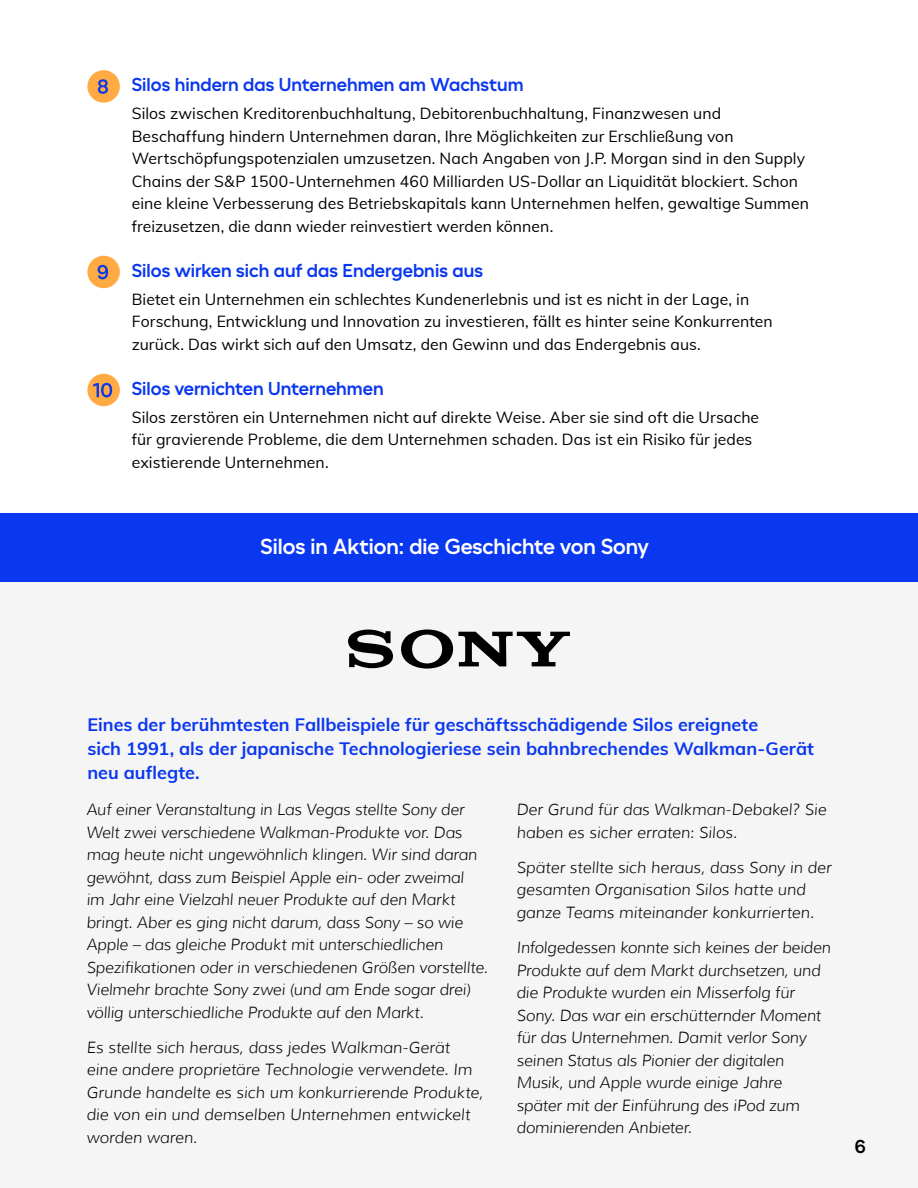
<style>
.page{position:relative;width:918px;height:1188px;background:#fff}
.page>*{position:absolute;margin:0;border:0;box-sizing:border-box;transform-origin:0 0}
.t1{font:500 21px "Tradeshift";color:#fff}
.t2{font:700 18px/24px "Muli";color:#0a37f0}
.t3{font:500 18px "Tradeshift";color:#0a37f0}
.t4{font:500 18px "Tradeshift";color:#000}
.t5{font:italic 300 15.75px/22.5px "Muli";letter-spacing:-.01em;color:#000}
.t6{font:15.75px/22.5px "Muli";letter-spacing:.005em;color:#000}
</style>
<div class="page">
<div style="left:87px;top:70px;width:33px;height:33px;background:#ffaa42;border-radius:50%"></div>
<svg style="left:98px;top:79px;width:10px;height:15px"></svg>
<div style="left:87px;top:256px;width:33px;height:32px;background:#ffaa42;border-radius:50%"></div>
<svg style="left:98px;top:265px;width:10px;height:14px"></svg>
<div style="left:87px;top:374px;width:33px;height:32px;background:#ffaa42;border-radius:50%"></div>
<svg style="left:93px;top:383px;width:19px;height:14px"></svg>
<div style="left:0;top:514px;width:918px;height:674px;background:#f5f5f5"></div>
<div style="left:0;top:513px;width:918px;height:69px;background:#0a37f0"></div>
<svg style="left:348px;top:630px;width:222px;height:39px"></svg>
<p class="t3" style="left:132px;top:73px;width:393px">Silos hindern das Unternehmen am Wachstum</p>
<p class="t6" style="left:132px;top:102px;width:679px">Silos zwischen Kreditorenbuchhaltung, Debitorenbuchhaltung, Finanzwesen und Beschaffung hindern Unternehmen daran, Ihre Möglichkeiten zur Erschließung von Wertschöpfungspotenzialen umzusetzen. Nach Angaben von J.P. Morgan sind in den Supply Chains der S&amp;P 1500-Unternehmen 460 Milliarden US-Dollar an Liquidität blockiert. Schon eine kleine Verbesserung des Betriebskapitals kann Unternehmen helfen, gewaltige Summen freizusetzen, die dann wieder reinvestiert werden können.</p>
<p class="t3" style="left:132px;top:259px;width:353px">Silos wirken sich auf das Endergebnis aus</p>
<p class="t6" style="left:132px;top:287px;width:643px">Bietet ein Unternehmen ein schlechtes Kundenerlebnis und ist es nicht in der Lage, in<br>Forschung, Entwicklung und Innovation zu investieren, fällt es hinter seine Konkurrenten zurück. Das wirkt sich auf den Umsatz, den Gewinn und das Endergebnis aus.</p>
<p class="t3" style="left:132px;top:377px;width:253px">Silos vernichten Unternehmen</p>
<p class="t6" style="left:132px;top:405px;width:629px">Silos zerstören ein Unternehmen nicht auf direkte Weise. Aber sie sind oft die Ursache für gravierende Probleme, die dem Unternehmen schaden. Das ist ein Risiko für jedes existierende Unternehmen.</p>
<h1 class="t1" style="left:261px;top:533px;width:390px">Silos in Aktion: die Geschichte von Sony</h1>
<p class="t2" style="left:87px;top:712px;width:728px">Eines der berühmtesten Fallbeispiele für geschäftsschädigende Silos ereignete<br>sich 1991, als der japanische Technologieriese sein bahnbrechendes Walkman-Gerät neu auflegte.</p>
<p class="t5" style="left:86px;top:798px;width:403px">Auf einer Veranstaltung in Las Vegas stellte Sony der Welt zwei verschiedene Walkman-Produkte vor. Das mag heute nicht ungewöhnlich klingen. Wir sind daran gewöhnt, dass zum Beispiel Apple ein- oder zweimal<br>im Jahr eine Vielzahl neuer Produkte auf den Markt bringt. Aber es ging nicht darum, dass Sony – so wie Apple – das gleiche Produkt mit unterschiedlichen Spezifikationen oder in verschiedenen Größen vorstellte.<br>Vielmehr brachte Sony zwei (und am Ende sogar drei) völlig unterschiedliche Produkte auf den Markt.</p>
<p class="t5" style="left:86px;top:1036px;width:398px">Es stellte sich heraus, dass jedes Walkman-Gerät eine andere proprietäre Technologie verwendete. Im Grunde handelte es sich um konkurrierende Produkte, die von ein und demselben Unternehmen entwickelt worden waren.</p>
<p class="t5" style="left:516px;top:798px;width:312px">Der Grund für das Walkman-Debakel? Sie haben es sicher erraten: Silos.</p>
<p class="t5" style="left:516px;top:856px;width:317px">Später stellte sich heraus, dass Sony in der gesamten Organisation Silos hatte und ganze Teams miteinander konkurrierten.</p>
<p class="t5" style="left:516px;top:936px;width:316px">Infolgedessen konnte sich keines der beiden Produkte auf dem Markt durchsetzen, und die Produkte wurden ein Misserfolg für Sony. Das war ein erschütternder Moment für das Unternehmen. Damit verlor Sony seinen Status als Pionier der digitalen Musik, und Apple wurde einige Jahre später mit der Einführung des iPod zum dominierenden Anbieter.</p>
<p class="t4" style="left:855px;top:1135px;width:12px">6</p>
<p class="t4" style="left:856px;top:1146px;width:12px">6</p>
</div>
